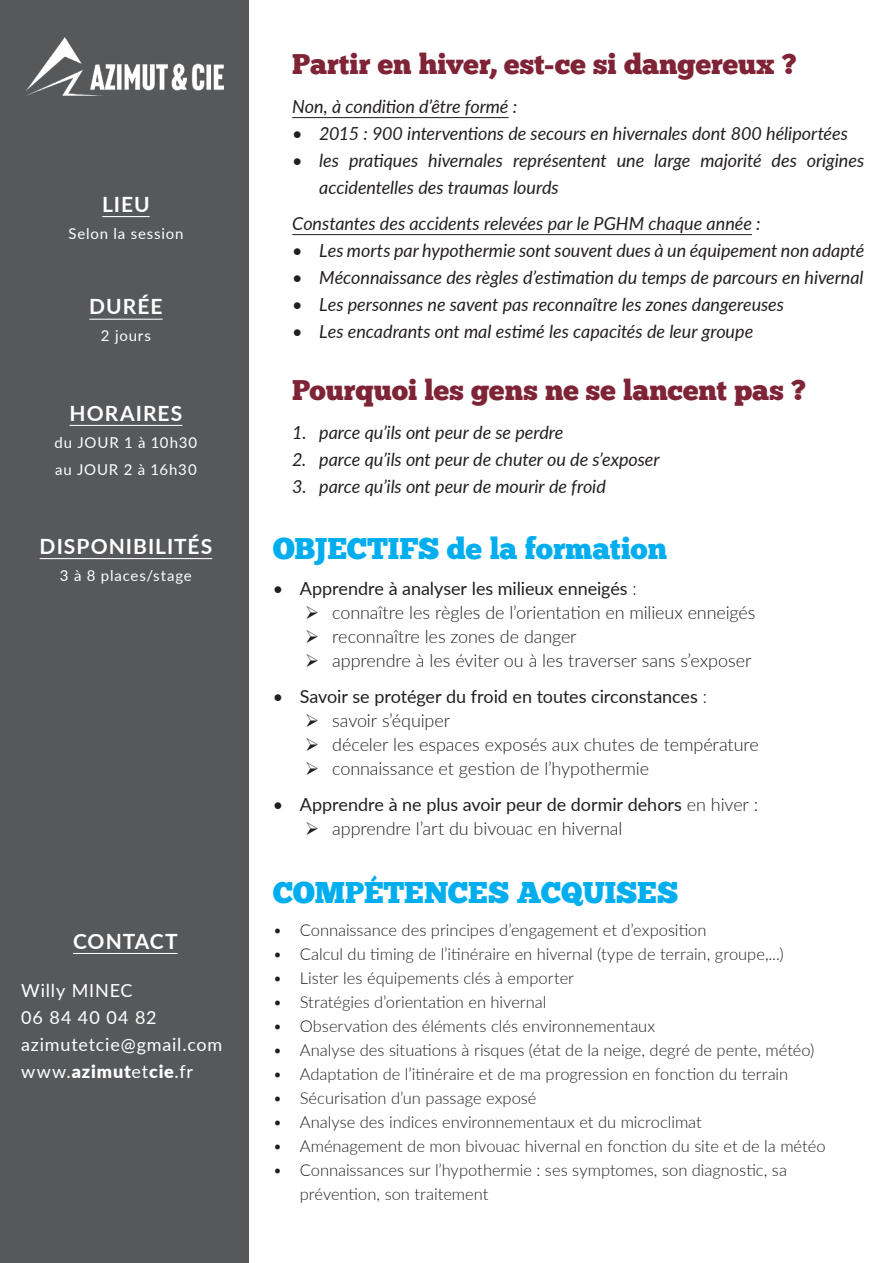
<style>
.page{position:relative;width:893px;height:1263px;background:#fff}
.page>*{position:absolute;margin:0;border:0;box-sizing:border-box;transform-origin:0 0}
.Title_01{font:30px "Chunk Five";letter-spacing:-.005em;color:#00aeef}
.Title_01-2{font:28.5px "Chunk Five";color:#7f2336}
.t1{font:700 21px "Lato";letter-spacing:.05em;color:#fff}
.Description{font:italic 18px/27px "Lato";letter-spacing:-.005em;color:#231f20}
.Description-2{font:300 18px "Lato";letter-spacing:-.005em;color:#231f20}
.Description-3{font:18px "Lato";letter-spacing:-.005em;color:#231f20}
.t2{font:18px "Lato";letter-spacing:.045em;color:#fff}
.Description-4{font:300 16.5px/24px "Lato";color:#231f20}
.t3{font:15px "Lato";letter-spacing:.055em;color:#fff}
.s1{font-weight:900}
.s2{font-weight:300}
</style>
<div class="page">
<div style="left:1px;top:0;width:248px;height:1263px;background:#57585a"></div>
<hr style="left:73px;top:953px;width:105px;height:1px;background:#fff">
<hr style="left:292px;top:117px;width:217px;height:1px;background:#231f20">
<hr style="left:292px;top:234px;width:460px;height:1px;background:#231f20">
<hr style="left:102px;top:216px;width:48px;height:1px;background:#fff">
<hr style="left:89px;top:319px;width:74px;height:1px;background:#fff">
<hr style="left:70px;top:425px;width:112px;height:1px;background:#fff">
<hr style="left:40px;top:558px;width:172px;height:1px;background:#fff">
<img style="left:26px;top:38px;width:197px;height:58px">
<p class="t1" style="left:102px;top:189px;width:49px">LIEU</p>
<p class="t3" style="left:68px;top:223px;width:117px">Selon la session</p>
<p class="t1" style="left:89px;top:291px;width:75px">DURÉE</p>
<p class="t3" style="left:101px;top:325px;width:51px">2 jours</p>
<p class="t1" style="left:70px;top:397px;width:114px">HORAIRES</p>
<p class="t3" style="left:55px;top:431px;width:144px">du JOUR 1 à 10h30</p>
<p class="t3" style="left:55px;top:458px;width:143px">au JOUR 2 à 16h30</p>
<p class="t1" style="left:40px;top:531px;width:174px">DISPONIBILITÉS</p>
<p class="t3" style="left:60px;top:565px;width:133px">3 à 8 places/stage</p>
<p class="t1" style="left:73px;top:925px;width:106px">CONTACT</p>
<p class="t2" style="left:21px;top:978px;width:113px">Willy MINEC</p>
<p class="t2" style="left:21px;top:1005px;width:137px">06 84 40 04 82</p>
<p class="t2" style="left:21px;top:1032px;width:203px">azimutetcie@gmail.com</p>
<p class="t2" style="left:21px;top:1059px;width:173px">www.<span class="s1">azimut</span>et<span class="s1">cie</span>.fr</p>
<p class="Title_01-2" style="left:292px;top:47px;width:506px">Partir en hiver, est-ce si dangereux ?</p>
<p class="Description" style="left:292px;top:93px;width:227px">Non, à condition d’être formé :</p>
<p class="Description" style="left:292px;top:120px;width:557px">• 2015 : 900 interventions de secours en hivernales dont 800 héliportées</p>
<p class="Description" style="left:319px;top:147px;width:546px;text-indent:-27px">• les pratiques hivernales représentent une large majorité des origines accidentelles des traumas lourds</p>
<p class="Description" style="left:292px;top:210px;width:470px">Constantes des accidents relevées par le PGHM chaque année :</p>
<p class="Description" style="left:292px;top:237px;width:574px">• Les morts par hypothermie sont souvent dues à un équipement non adapté</p>
<p class="Description" style="left:292px;top:264px;width:573px">• Méconnaissance des règles d’estimation du temps de parcours en hivernal</p>
<p class="Description" style="left:292px;top:291px;width:493px">• Les personnes ne savent pas reconnaître les zones dangereuses</p>
<p class="Description" style="left:292px;top:318px;width:463px">• Les encadrants ont mal estimé les capacités de leur groupe</p>
<p class="Title_01-2" style="left:292px;top:373px;width:515px">Pourquoi les gens ne se lancent pas ?</p>
<p class="Description" style="left:292px;top:418px;width:273px">1. parce qu’ils ont peur de se perdre</p>
<p class="Description" style="left:292px;top:445px;width:369px">2. parce qu’ils ont peur de chuter ou de s’exposer</p>
<p class="Description" style="left:292px;top:472px;width:315px">3. parce qu’ils ont peur de mourir de froid</p>
<p class="Title_01" style="left:273px;top:530px;width:396px">OBJECTIFS de la formation</p>
<p class="Description-3" style="left:273px;top:576px;width:366px">• Apprendre à analyser les milieux enneigés <span class="s2">:</span></p>
<p class="Description-2" style="left:332px;top:600px;width:425px">connaître les règles de l’orientation en milieux enneigés</p>
<p class="Description-2" style="left:332px;top:624px;width:246px">reconnaître les zones de danger</p>
<p class="Description-2" style="left:332px;top:648px;width:421px">apprendre à les éviter ou à les traverser sans s’exposer</p>
<p class="Description-3" style="left:273px;top:684px;width:436px">• Savoir se protéger du froid en toutes circonstances <span class="s2">:</span></p>
<p class="Description-2" style="left:332px;top:708px;width:119px">savoir s’équiper</p>
<p class="Description-2" style="left:332px;top:732px;width:428px">déceler les espaces exposés aux chutes de température</p>
<p class="Description-2" style="left:332px;top:756px;width:318px">connaissance et gestion de l’hypothermie</p>
<p class="Description-3" style="left:273px;top:792px;width:487px">• Apprendre à ne plus avoir peur de dormir dehors <span class="s2">en hiver :</span></p>
<p class="Description-2" style="left:332px;top:816px;width:292px">apprendre l’art du bivouac en hivernal</p>
<p class="Title_01" style="left:273px;top:874px;width:407px">COMPÉTENCES ACQUISES</p>
<p class="Description-4" style="left:273px;top:918px;width:435px">• Connaissance des principes d’engagement et d’exposition</p>
<p class="Description-4" style="left:273px;top:942px;width:513px">• Calcul du timing de l’itinéraire en hivernal (type de terrain, groupe,...)</p>
<p class="Description-4" style="left:273px;top:966px;width:303px">• Lister les équipements clés à emporter</p>
<p class="Description-4" style="left:273px;top:990px;width:275px">• Stratégies d’orientation en hivernal</p>
<p class="Description-4" style="left:273px;top:1014px;width:384px">• Observation des éléments clés environnementaux</p>
<p class="Description-4" style="left:273px;top:1038px;width:543px">• Analyse des situations à risques (état de la neige, degré de pente, météo)</p>
<p class="Description-4" style="left:273px;top:1062px;width:517px">• Adaptation de l’itinéraire et de ma progression en fonction du terrain</p>
<p class="Description-4" style="left:273px;top:1086px;width:265px">• Sécurisation d’un passage exposé</p>
<p class="Description-4" style="left:273px;top:1110px;width:431px">• Analyse des indices environnementaux et du microclimat</p>
<p class="Description-4" style="left:273px;top:1134px;width:554px">• Aménagement de mon bivouac hivernal en fonction du site et de la météo</p>
<p class="Description-4" style="left:300px;top:1158px;width:489px;text-indent:-27px">• Connaissances sur l’hypothermie : ses symptomes, son diagnostic, sa prévention, son traitement</p>
</div>
